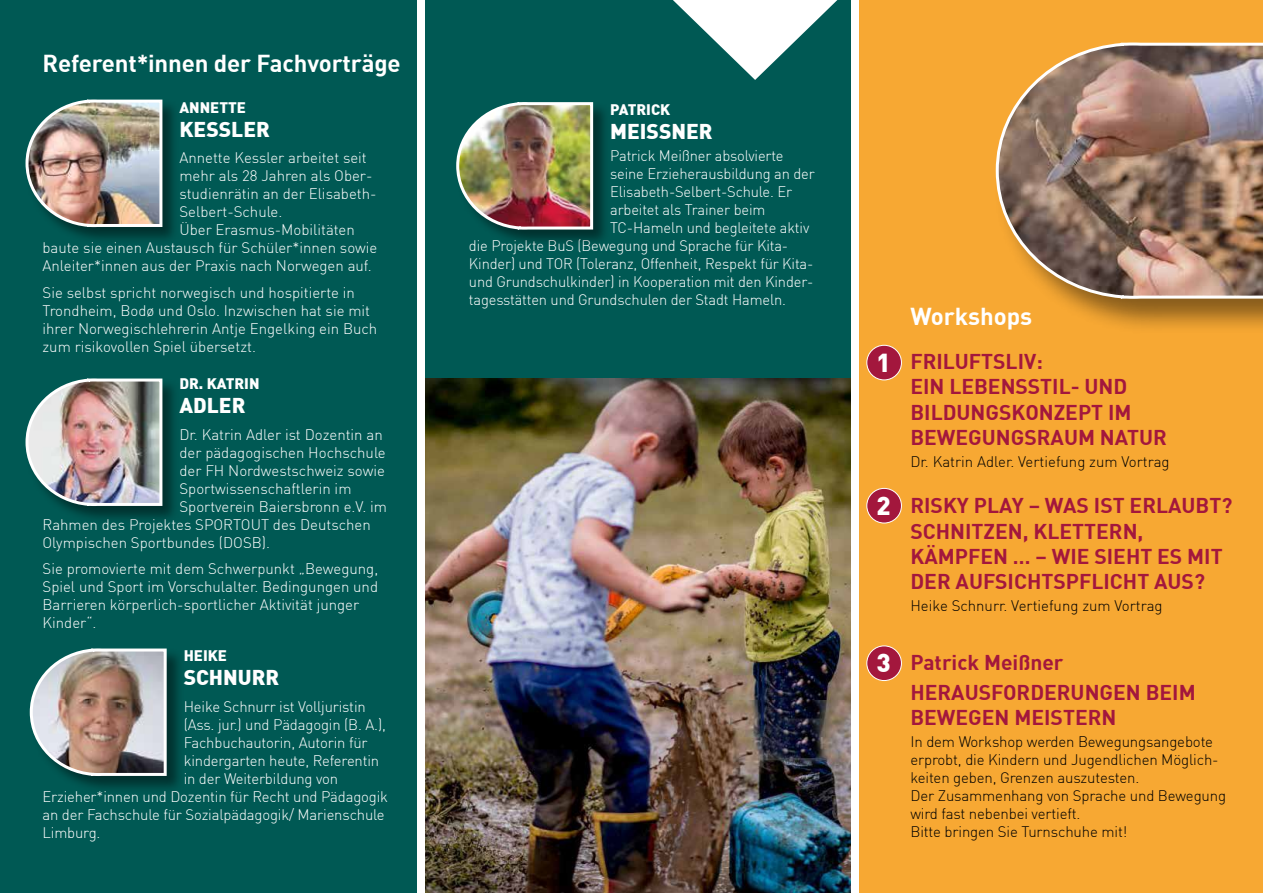
<style>
.page{position:relative;width:1263px;height:893px;background:#fff}
.page>*{position:absolute;margin:0;border:0;box-sizing:border-box;transform-origin:0 0}
.t1{font:900 25.5px "DIN";color:#fff}
.t2{font:700 24px "DIN";letter-spacing:-.005em;color:#fff}
.t3{font:700 21px/25.2px "DIN";color:#a3173d}
.t4{font:900 21px "DIN";color:#fff}
.t5{font:300 15px/18px "DIN";color:#fff}
.t6{font:300 15px/18px "DIN";letter-spacing:-.01em;color:#000}
.t7{font:900 15px "DIN";color:#fff}
</style>
<div class="page">
<div style="left:859px;top:0;width:404px;height:893px;background:#f7a833"></div>
<div style="left:425px;top:0;width:425px;height:893px;background:#005954"></div>
<div style="left:0;top:0;width:417px;height:893px;background:#005954"></div>
<div style="left:25px;top:99px;width:155px;height:146px;background:#000;opacity:.45"></div>
<img style="left:25px;top:99px;width:139px;height:130px">
<div style="left:29px;top:648px;width:155px;height:146px;background:#000;opacity:.45"></div>
<img style="left:29px;top:648px;width:139px;height:130px">
<div style="left:867px;top:345px;width:34px;height:35px;background:#a3173d;border-radius:50%"></div>
<div style="left:866px;top:345px;width:36px;height:35px;border:1px solid #fff;border-radius:50%"></div>
<div style="left:867px;top:488px;width:34px;height:35px;background:#a3173d;border-radius:50%"></div>
<div style="left:866px;top:488px;width:36px;height:35px;border:1px solid #fff;border-radius:50%"></div>
<div style="left:867px;top:646px;width:34px;height:34px;background:#a3173d;border-radius:50%"></div>
<div style="left:866px;top:645px;width:36px;height:36px;border:1px solid #fff;border-radius:50%"></div>
<img style="left:425px;top:378px;width:425px;height:515px">
<div style="left:456px;top:102px;width:155px;height:145px;background:#000;opacity:.45"></div>
<img style="left:456px;top:102px;width:139px;height:129px">
<div style="left:25px;top:378px;width:155px;height:146px;background:#000;opacity:.45"></div>
<img style="left:25px;top:378px;width:139px;height:130px">
<svg style="left:673px;top:0;width:178px;height:86px"></svg>
<div style="left:994px;top:41px;width:269px;height:294px;background:#000;opacity:.45"></div>
<img style="left:994px;top:41px;width:269px;height:259px">
<h2 class="t2" style="left:43px;top:48px;width:360px">Referent*innen der Fachvorträge</h2>
<p class="t7" style="left:179px;top:97px;width:68px">ANNETTE</p>
<h3 class="t4" style="left:179px;top:115px;width:92px">KESSLER</h3>
<p class="t5" style="left:179px;top:149px;width:189px">Annette Kessler arbeitet seit</p>
<p class="t5" style="left:179px;top:167px;width:195px">mehr als 28 Jahren als Ober-</p>
<p class="t5" style="left:179px;top:185px;width:199px">studienrätin an der Elisabeth-</p>
<p class="t5" style="left:179px;top:203px;width:105px">Selbert-Schule.</p>
<p class="t5" style="left:179px;top:221px;width:177px">Über Erasmus-Mobilitäten</p>
<p class="t5" style="left:43px;top:239px;width:336px">baute sie einen Austausch für Schüler*innen sowie</p>
<p class="t5" style="left:43px;top:257px;width:331px">Anleiter*innen aus der Praxis nach Norwegen auf.</p>
<p class="t5" style="left:43px;top:283px;width:336px">Sie selbst spricht norwegisch und hospitierte in Trondheim, Bodø und Oslo. Inzwischen hat sie mit ihrer Norwegischlehrerin Antje Engelking ein Buch zum risikovollen Spiel übersetzt.</p>
<p class="t7" style="left:179px;top:374px;width:82px">DR. KATRIN</p>
<h3 class="t4" style="left:179px;top:391px;width:67px">ADLER</h3>
<p class="t5" style="left:179px;top:425px;width:205px">Dr. Katrin Adler ist Dozentin an</p>
<p class="t5" style="left:179px;top:443px;width:208px">der pädagogischen Hochschule</p>
<p class="t5" style="left:179px;top:461px;width:207px">der FH Nordwestschweiz sowie</p>
<p class="t5" style="left:179px;top:479px;width:174px">Sportwissenschaftlerin im</p>
<p class="t5" style="left:179px;top:497px;width:209px">Sportverein Baiersbronn e.V. im</p>
<p class="t5" style="left:43px;top:515px;width:330px">Rahmen des Projektes SPORTOUT des Deutschen</p>
<p class="t5" style="left:43px;top:533px;width:229px">Olympischen Sportbundes (DOSB).</p>
<p class="t5" style="left:43px;top:560px;width:337px">Sie promovierte mit dem Schwerpunkt „Bewegung, Spiel und Sport im Vorschulalter. Bedingungen und Barrieren körperlich-sportlicher Aktivität junger Kinder“.</p>
<p class="t7" style="left:184px;top:646px;width:45px">HEIKE</p>
<h3 class="t4" style="left:184px;top:664px;width:97px">SCHNURR</h3>
<p class="t5" style="left:184px;top:697px;width:184px">Heike Schnurr ist Volljuristin</p>
<p class="t5" style="left:184px;top:715px;width:204px">(Ass. jur.) und Pädagogin (B. A.),</p>
<p class="t5" style="left:184px;top:733px;width:185px">Fachbuchautorin, Autorin für</p>
<p class="t5" style="left:184px;top:751px;width:197px">kindergarten heute, Referentin</p>
<p class="t5" style="left:184px;top:769px;width:156px">in der Weiterbildung von</p>
<p class="t5" style="left:43px;top:787px;width:347px">Erzieher*innen und Dozentin für Recht und Pädagogik</p>
<p class="t5" style="left:43px;top:805px;width:344px">an der Fachschule für Sozialpädagogik/ Marienschule</p>
<p class="t5" style="left:43px;top:823px;width:59px">Limburg.</p>
<p class="t7" style="left:610px;top:99px;width:62px">PATRICK</p>
<h3 class="t4" style="left:610px;top:117px;width:104px">MEISSNER</h3>
<p class="t5" style="left:610px;top:147px;width:175px">Patrick Meißner absolvierte</p>
<p class="t5" style="left:610px;top:165px;width:206px">seine Erzieherausbildung an der</p>
<p class="t5" style="left:610px;top:183px;width:183px">Elisabeth-Selbert-Schule. Er</p>
<p class="t5" style="left:610px;top:201px;width:157px">arbeitet als Trainer beim</p>
<p class="t5" style="left:610px;top:219px;width:201px">TC-Hameln und begleitete aktiv</p>
<p class="t5" style="left:469px;top:237px;width:321px">die Projekte BuS (Bewegung und Sprache für Kita-</p>
<p class="t5" style="left:469px;top:255px;width:346px">Kinder) und TOR (Toleranz, Offenheit, Respekt für Kita-</p>
<p class="t5" style="left:469px;top:273px;width:346px">und Grundschulkinder) in Kooperation mit den Kinder-</p>
<p class="t5" style="left:469px;top:291px;width:319px">tagesstätten und Grundschulen der Stadt Hameln.</p>
<h1 class="t1" style="left:877px;top:345px;width:16px">1</h1>
<h1 class="t1" style="left:877px;top:488px;width:16px">2</h1>
<h1 class="t1" style="left:877px;top:646px;width:16px">3</h1>
<h2 class="t2" style="left:910px;top:300px;width:123px">Workshops</h2>
<h3 class="t3" style="left:910px;top:348px;width:258px">FRILUFTSLIV:<br>EIN LEBENSSTIL- UND<br>BILDUNGSKONZEPT IM<br>BEWEGUNGSRAUM NATUR</h3>
<p class="t6" style="left:910px;top:452px;width:261px">Dr. Katrin Adler. Vertiefung zum Vortrag</p>
<h3 class="t3" style="left:910px;top:492px;width:323px">RISKY PLAY – WAS IST ERLAUBT?<br>SCHNITZEN, KLETTERN,<br>KÄMPFEN … – WIE SIEHT ES MIT<br>DER AUFSICHTSPFLICHT AUS?</h3>
<p class="t6" style="left:910px;top:597px;width:254px">Heike Schnurr. Vertiefung zum Vortrag</p>
<h3 class="t3" style="left:910px;top:647px;width:287px;line-height:29.4px">Patrick Meißner<br>HERAUSFORDERUNGEN BEIM</h3>
<h3 class="t3" style="left:910px;top:704px;width:207px">BEWEGEN MEISTERN</h3>
<p class="t6" style="left:910px;top:733px;width:317px">In dem Workshop werden Bewegungsangebote erprobt, die Kindern und Jugendlichen Möglich&shy;keiten geben, Grenzen auszutesten.<br>Der Zusammenhang von Sprache und Bewegung wird fast nebenbei vertieft.<br>Bitte bringen Sie Turnschuhe mit!</p>
</div>
